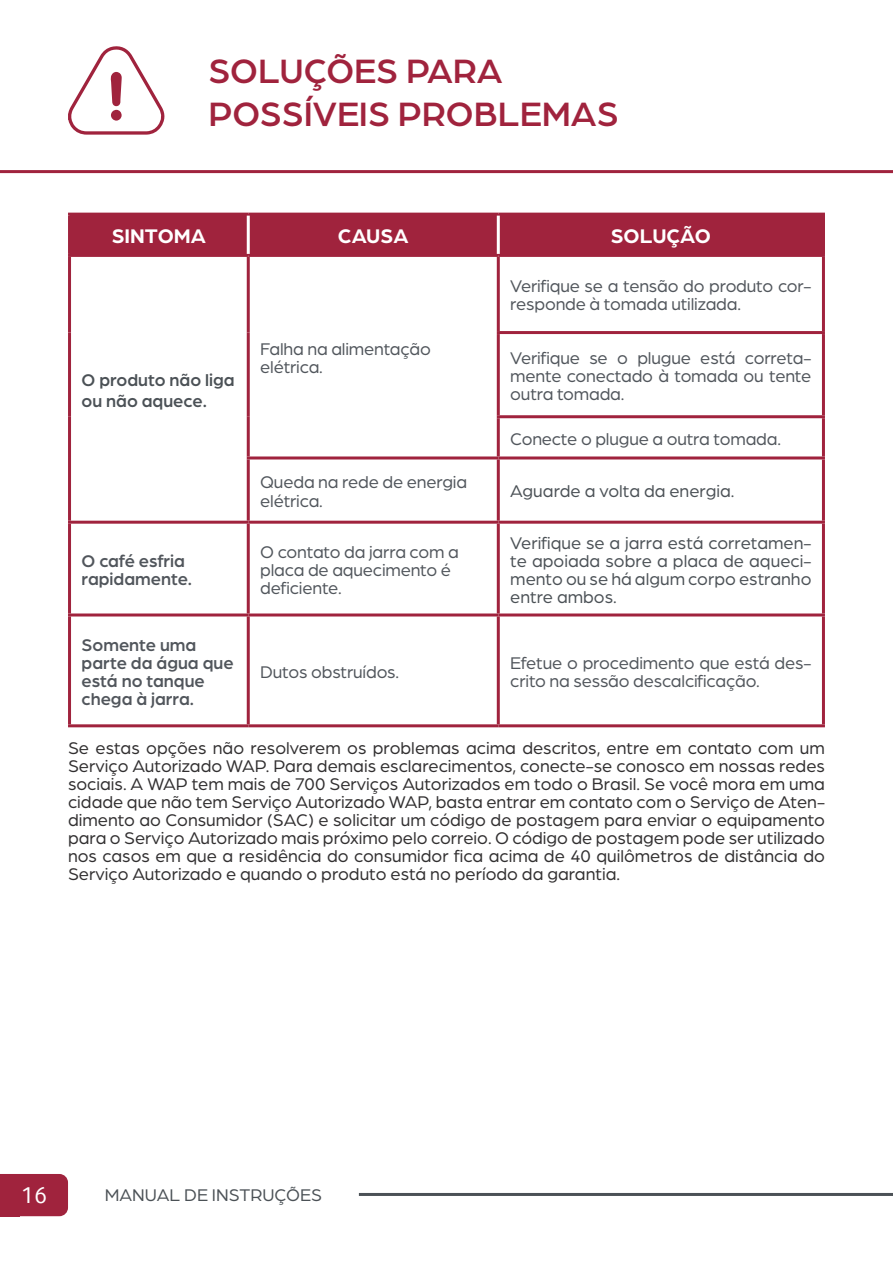
<style>
.page{position:relative;width:893px;height:1263px;background:#fff}
.page>*{position:absolute;margin:0;border:0;box-sizing:border-box;transform-origin:0 0}
.t1{font:500 36px/43.2px "Arboria";color:#a0233d}
.t2{font:24px "Inter Face";color:#fff}
.t3{font:700 21px "Arboria";color:#fff}
.t4{font:18px/18px "Arboria";color:#312f30;text-align:justify}
.t5{font:18px/18px "Arboria";letter-spacing:-.01em;color:#51565c}
.t6{font:18px/18px "Arboria";color:#4b5156;text-align:justify}
.t7{font:500 18px/18px "Arboria";color:#51565c}
.t8{font:500 18px/21px "Arboria";color:#4b5156}
</style>
<div class="page">
<hr style="left:359px;top:1193px;width:534px;height:3px;background:#4b5156">
<hr style="left:2px;top:170px;width:889px;height:3px;background:#a0233d">
<div style="left:0;top:1174px;width:68px;height:42px;background:#a0233d"></div>
<svg style="left:68px;top:46px;width:97px;height:89px"></svg>
<div style="left:111px;top:110px;width:11px;height:11px;background:#a0233d;border-radius:50%"></div>
<div style="left:71px;top:216px;width:744px;height:38px;background:#a0233d"></div>
<hr style="left:68px;top:254px;width:180px;height:3px;background:#a0233d">
<hr style="left:68px;top:257px;width:3px;height:76px;background:#a0233d">
<hr style="left:248px;top:254px;width:250px;height:3px;background:#a0233d">
<hr style="left:247px;top:257px;width:3px;height:76px;background:#a0233d">
<hr style="left:498px;top:254px;width:327px;height:3px;background:#a0233d">
<hr style="left:497px;top:257px;width:3px;height:74px;background:#a0233d">
<hr style="left:822px;top:257px;width:3px;height:74px;background:#a0233d">
<hr style="left:68px;top:333px;width:3px;height:84px;background:#a0233d">
<hr style="left:247px;top:333px;width:3px;height:84px;background:#a0233d">
<hr style="left:497px;top:331px;width:328px;height:3px;background:#a0233d">
<hr style="left:497px;top:334px;width:3px;height:81px;background:#a0233d">
<hr style="left:822px;top:334px;width:3px;height:81px;background:#a0233d">
<hr style="left:68px;top:417px;width:3px;height:41px;background:#a0233d">
<hr style="left:247px;top:417px;width:3px;height:39px;background:#a0233d">
<hr style="left:497px;top:415px;width:328px;height:3px;background:#a0233d">
<hr style="left:497px;top:418px;width:3px;height:38px;background:#a0233d">
<hr style="left:822px;top:418px;width:3px;height:38px;background:#a0233d">
<hr style="left:68px;top:458px;width:3px;height:63px;background:#a0233d">
<hr style="left:247px;top:456px;width:251px;height:3px;background:#a0233d">
<hr style="left:247px;top:459px;width:3px;height:62px;background:#a0233d">
<hr style="left:498px;top:456px;width:327px;height:3px;background:#a0233d">
<hr style="left:497px;top:459px;width:3px;height:62px;background:#a0233d">
<hr style="left:822px;top:459px;width:3px;height:62px;background:#a0233d">
<hr style="left:68px;top:521px;width:180px;height:3px;background:#a0233d">
<hr style="left:68px;top:524px;width:3px;height:89px;background:#a0233d">
<hr style="left:248px;top:521px;width:250px;height:3px;background:#a0233d">
<hr style="left:247px;top:524px;width:3px;height:89px;background:#a0233d">
<hr style="left:498px;top:521px;width:327px;height:3px;background:#a0233d">
<hr style="left:497px;top:524px;width:3px;height:89px;background:#a0233d">
<hr style="left:822px;top:524px;width:3px;height:89px;background:#a0233d">
<hr style="left:68px;top:613px;width:180px;height:3px;background:#a0233d">
<hr style="left:68px;top:616px;width:3px;height:108px;background:#a0233d">
<hr style="left:248px;top:613px;width:250px;height:3px;background:#a0233d">
<hr style="left:247px;top:616px;width:3px;height:108px;background:#a0233d">
<hr style="left:498px;top:613px;width:327px;height:3px;background:#a0233d">
<hr style="left:497px;top:616px;width:3px;height:108px;background:#a0233d">
<hr style="left:822px;top:616px;width:3px;height:108px;background:#a0233d">
<hr style="left:68px;top:724px;width:180px;height:3px;background:#a0233d">
<hr style="left:248px;top:724px;width:250px;height:3px;background:#a0233d">
<hr style="left:498px;top:724px;width:327px;height:3px;background:#a0233d">
<hr style="left:68px;top:213px;width:180px;height:3px;background:#a0233d">
<hr style="left:68px;top:216px;width:3px;height:38px;background:#a0233d">
<hr style="left:248px;top:213px;width:250px;height:3px;background:#a0233d">
<hr style="left:498px;top:213px;width:327px;height:3px;background:#a0233d">
<hr style="left:247px;top:216px;width:3px;height:38px;background:#fff">
<hr style="left:497px;top:216px;width:3px;height:38px;background:#fff">
<div style="left:815px;top:215px;width:10px;height:39px;background:#a0233d"></div>
<h1 class="t1" style="left:208px;top:47px;width:412px">SOLUÇÕES PARA<br>POSSÍVEIS PROBLEMAS</h1>
<p class="t3" style="left:112px;top:222px;width:96px">SINTOMA</p>
<p class="t3" style="left:338px;top:222px;width:72px">CAUSA</p>
<p class="t3" style="left:611px;top:222px;width:102px">SOLUÇÃO</p>
<p class="t8" style="left:82px;top:368px;width:155px">O produto não liga ou não aquece.</p>
<p class="t5" style="left:260px;top:339px;width:172px">Falha na alimentação elétrica.</p>
<p class="t5" style="left:510px;top:277px;width:303px">Verifique se a tensão do produto cor&shy;responde à tomada utilizada.</p>
<p class="t5" style="left:510px;top:348px;width:303px;text-align:justify">Verifique se o plugue está correta&shy;mente conectado à tomada ou tente outra tomada.</p>
<p class="t5" style="left:510px;top:429px;width:272px">Conecte o plugue a outra tomada.</p>
<p class="t5" style="left:260px;top:473px;width:208px">Queda na rede de energia elétrica.</p>
<p class="t6" style="left:510px;top:482px;width:226px">Aguarde a volta da energia.</p>
<p class="t7" style="left:82px;top:551px;width:112px">O café esfria rapidamente.</p>
<p class="t5" style="left:260px;top:542px;width:200px">O contato da jarra com a placa de aquecimento é deficiente.</p>
<p class="t6" style="left:510px;top:533px;width:303px">Verifique se a jarra está corretamen&shy;te apoiada sobre a placa de aqueci&shy;mento ou se há algum corpo estranho entre ambos.</p>
<p class="t7" style="left:82px;top:635px;width:154px">Somente uma parte da água que está no tanque chega à jarra.</p>
<p class="t5" style="left:260px;top:662px;width:140px">Dutos obstruídos.</p>
<p class="t5" style="left:510px;top:653px;width:303px">Efetue o procedimento que está des&shy;crito na sessão descalcificação.</p>
<p class="t4" style="left:68px;top:738px;width:758px">Se estas opções não resolverem os problemas acima descritos, entre em contato com um Serviço Autorizado WAP. Para demais esclarecimentos, conecte-se conosco em nossas redes sociais. A WAP tem mais de 700 Serviços Autorizados em todo o Brasil. Se você mora em uma cidade que não tem Serviço Autorizado WAP, basta entrar em contato com o Serviço de Aten&shy;dimento ao Consumidor (SAC) e solicitar um código de postagem para enviar o equipamento para o Serviço Autorizado mais próximo pelo correio. O código de postagem pode ser utilizado nos casos em que a residência do consumidor fica acima de 40 quilômetros de distância do Serviço Autorizado e quando o produto está no período da garantia.</p>
<h2 class="t2" style="left:21px;top:1181px;width:27px">16</h2>
<p class="t6" style="left:105px;top:1185px;width:219px">MANUAL DE INSTRUÇÕES</p>
</div>
